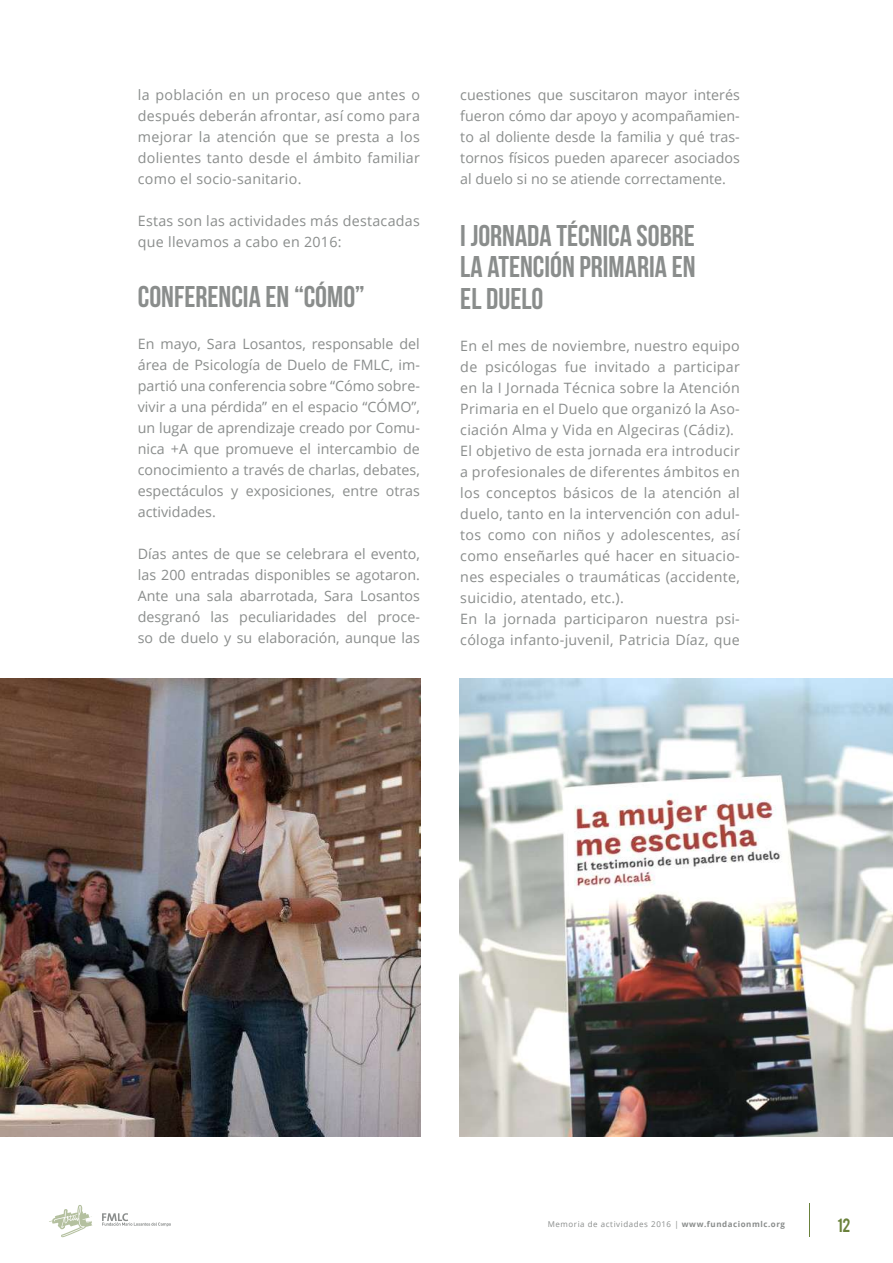
<style>
.page{position:relative;width:893px;height:1263px;background:#fff}
.page>*{position:absolute;margin:0;border:0;box-sizing:border-box;transform-origin:0 0}
.t1{font:30px/31.5px "Bebas Neue";color:#8a8d8c;text-align:justify}
.t2{font:15px "Bebas";color:#6a813c}
.t3{font:14.25px/21px "Open Sans";letter-spacing:.02em;color:#8a8d8c;text-align:justify}
.t4{font:7.95px "Open Sans";letter-spacing:.07em;color:#8a8d8c}
.s1{font-weight:700}
</style>
<div class="page">
<hr style="left:809px;top:1203px;width:1px;height:34px;background:#6a813c">
<svg style="left:49px;top:1205px;width:43px;height:32px"></svg>
<svg style="left:102px;top:1213px;width:69px;height:13px"></svg>
<img style="left:0;top:679px;width:421px;height:457px">
<img style="left:459px;top:679px;width:434px;height:457px">
<p class="t3" style="left:138px;top:84px;width:284px">la población en un proceso que antes o después deberán afrontar, así como para mejorar la atención que se presta a los dolientes tanto desde el ámbito familiar como el socio-sanitario.</p>
<p class="t3" style="left:138px;top:210px;width:284px">Estas son las actividades más destacadas que llevamos a cabo en 2016:</p>
<h1 class="t1" style="left:138px;top:281px;width:229px">CONFERENCIA EN “CÓMO”</h1>
<p class="t3" style="left:138px;top:333px;width:284px">En mayo, Sara Losantos, responsable del área de Psicología de Duelo de FMLC, im&shy;partió una conferencia sobre “Cómo sobre&shy;vivir a una pérdida” en el espacio “CÓMO”, un lugar de aprendizaje creado por Comu&shy;nica +A que promueve el intercambio de conocimiento a través de charlas, debates, espectáculos y exposiciones, entre otras actividades.</p>
<p class="t3" style="left:138px;top:543px;width:284px">Días antes de que se celebrara el evento, las 200 entradas disponibles se agotaron.<br>Ante una sala abarrotada, Sara Losantos desgranó las peculiaridades del proce&shy;so de duelo y su elaboración, aunque las</p>
<p class="t3" style="left:460px;top:84px;width:281px">cuestiones que suscitaron mayor interés fueron cómo dar apoyo y acompañamien&shy;to al doliente desde la familia y qué tras&shy;tornos físicos pueden aparecer asociados al duelo si no se atiende correctamente.</p>
<h1 class="t1" style="left:460px;top:219px;width:237px">I JORNADA TÉCNICA SOBRE LA ATENCIÓN PRIMARIA EN EL DUELO</h1>
<p class="t3" style="left:460px;top:335px;width:281px;text-align:left">En el mes de noviembre, nuestro equipo de psicólogas fue invitado a participar en la I Jornada Técnica sobre la Atención Primaria en el Duelo que organizó la Aso&shy;ciación Alma y Vida en Algeciras (Cádiz).<br>El objetivo de esta jornada era introducir a profesionales de diferentes ámbitos en los conceptos básicos de la atención al duelo, tanto en la intervención con adul&shy;tos como con niños y adolescentes, así como enseñarles qué hacer en situacio&shy;nes especiales o traumáticas (accidente, suicidio, atentado, etc.).<br>En la jornada participaron nuestra psi&shy;cóloga infanto-juvenil, Patricia Díaz, que</p>
<p class="t4" style="left:548px;top:1218px;width:239px">Memoria de actividades 2016 | <span class="s1">www.fundacionmlc.org</span></p>
<p class="t2" style="left:837px;top:1214px;width:14px">12</p>
</div>
